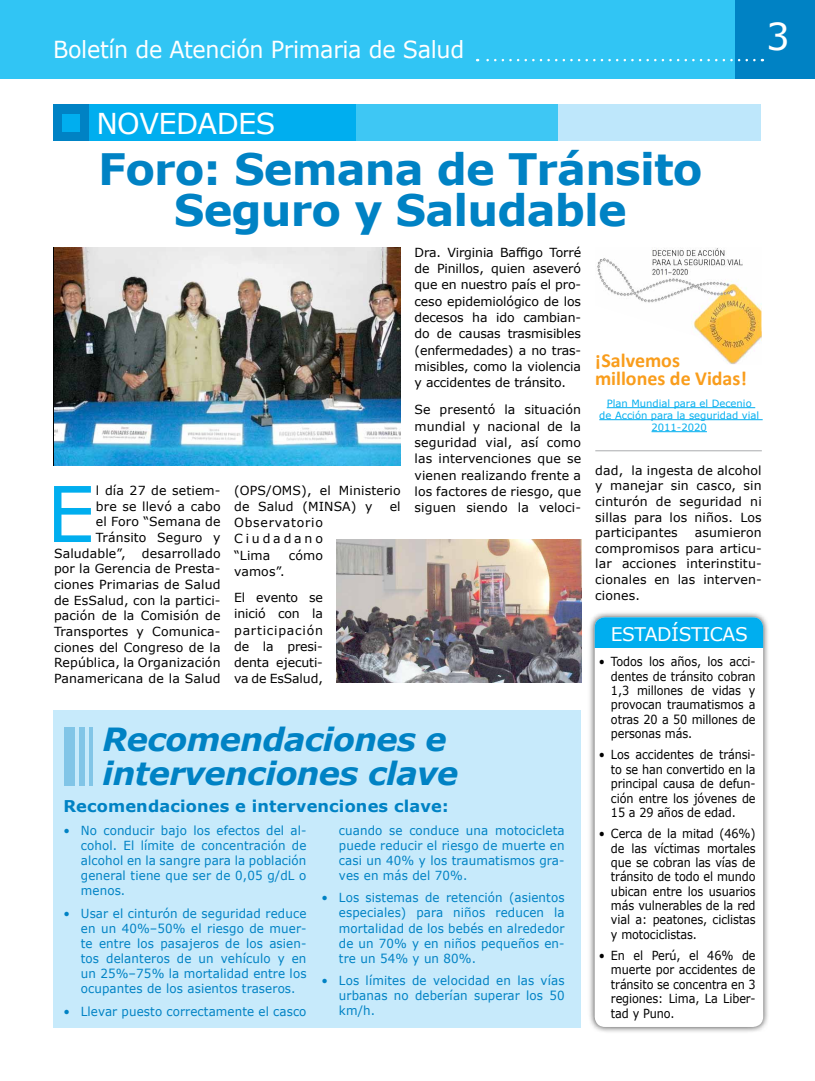
<style>
.page{position:relative;width:815px;height:1081px;background:#fff}
.page>*{position:absolute;margin:0;border:0;box-sizing:border-box;transform-origin:0 0}
.t1{font:77px "Verdana";color:#00aeef}
.t2{font:700 43.25px/41.5px "Verdana";letter-spacing:-.02em;color:#0082c4;text-align:center}
.t3{font:37.12px "Verdana";color:#fff}
.t4{font:italic 700 31.88px/34.4px "Verdana";letter-spacing:-.02em;color:#0082c4}
.t5{font:28.75px "Verdana";letter-spacing:-.02em;color:#fff}
.t6{font:23.5px "Verdana";letter-spacing:-.015em;color:#fff;scale:.95 1}
.t7{font:700 20px/18.1px "Calibri";color:#f99d1c}
.t8{font:18.75px "Verdana";letter-spacing:-.02em;color:#fff}
.t9{font:700 16.25px "Verdana";letter-spacing:.01em;color:#0082c4}
.t10{font:12.5px/15.6px "Verdana";letter-spacing:.01em;color:#000;text-align:justify}
.t11{font:12.5px/15.1px "Verdana";letter-spacing:.01em;color:#0082c4;text-align:justify;scale:.95 1}
.t12{font:12.5px/14.4px "Verdana";letter-spacing:.01em;color:#000;text-align:justify;scale:.9 1}
.t13{font:12.5px/26.8px "Verdana";letter-spacing:-.01em;color:#000}
.t14{font:10px/12px "Verdana";color:#00aeef;text-align:center}
</style>
<div class="page">
<div style="left:0;top:0;width:815px;height:78px;background:#31c5f4"></div>
<div style="left:735px;top:0;width:80px;height:78px;background:#0082c4"></div>
<svg style="left:477px;top:59px;width:277px;height:2px"></svg>
<div style="left:53px;top:710px;width:528px;height:318px;background:#c7eafb"></div>
<div style="left:53px;top:104px;width:708px;height:37px;background:#bee7fb"></div>
<div style="left:53px;top:104px;width:504px;height:37px;background:#3ec7f4"></div>
<div style="left:53px;top:105px;width:303px;height:36px;background:#00aeef"></div>
<div style="left:588px;top:610px;width:182px;height:424px;background:#000;opacity:.75"></div>
<div style="left:595px;top:617px;width:168px;height:410px;background:#fff;border-radius:10px"></div>
<div style="left:595px;top:617px;width:168px;height:31px;background:#00aeef"></div>
<div style="left:53px;top:105px;width:36px;height:36px;background:#0082c4"></div>
<div style="left:62px;top:114px;width:18px;height:17px;background:#00aeef"></div>
<img style="left:597px;top:248px;width:165px;height:116px">
<div style="left:64px;top:727px;width:11px;height:58px;background:#81c5e7"></div>
<div style="left:79px;top:727px;width:6px;height:58px;background:#81c5e7"></div>
<hr style="left:89px;top:727px;width:3px;height:58px;background:#0082c4">
<hr style="left:607px;top:407px;width:148px;height:1px;background:#00aeef">
<hr style="left:599px;top:419px;width:164px;height:1px;background:#00aeef">
<hr style="left:652px;top:431px;width:55px;height:1px;background:#00aeef">
<hr style="left:595px;top:450px;width:167px;height:1px;background:#babcbe">
<img style="left:54px;top:247px;width:346px;height:218px">
<img style="left:337px;top:539px;width:245px;height:144px">
<h3 class="t6" style="left:53px;top:33px;width:434px">Boletín de Atención Primaria de Salud</h3>
<h3 class="t5" style="left:96px;top:103px;width:181px">NOVEDADES</h3>
<h2 class="t2" style="left:98px;top:147px;width:606px">Foro: Semana de Tránsito<br>Seguro y Saludable</h2>
<h3 class="t3" style="left:766px;top:11px;width:25px">3</h3>
<h1 class="t1" style="left:47px;top:461px;width:50px">E</h1>
<p class="t10" style="left:96px;top:483px;width:126px">l día 27 de setiem-</p>
<p class="t10" style="left:96px;top:498px;width:126px">bre se llevó a cabo</p>
<p class="t10" style="left:96px;top:514px;width:126px">el Foro “Semana de</p>
<p class="t10" style="left:96px;top:529px;width:126px">Tránsito Seguro y</p>
<p class="t10" style="left:54px;top:545px;width:73px">Saludable”,</p>
<p class="t10" style="left:54px;top:545px;width:168px;text-indent:88px">desarrollado por la Gerencia de Presta&shy;ciones Primarias de Salud de EsSalud, con la partici&shy;pación de la Comisión de Transportes y Comunica&shy;ciones del Congreso de la República, la Organización Panamericana de la Salud</p>
<p class="t10" style="left:234px;top:482px;width:168px;line-height:16.1px">(OPS/OMS), el Ministerio de Salud (MINSA) y</p>
<p class="t10" style="left:390px;top:499px;width:12px">el</p>
<p class="t10" style="left:234px;top:514px;width:90px;line-height:16.1px">Observatorio Ciudadano “Lima</p>
<p class="t10" style="left:289px;top:547px;width:36px">cómo</p>
<p class="t13" style="left:234px;top:557px;width:90px">vamos”.<br>El evento se</p>
<p class="t10" style="left:234px;top:606px;width:90px;line-height:16.1px">inició con la participación de la presi&shy;denta ejecuti&shy;va de EsSalud,</p>
<p class="t10" style="left:415px;top:244px;width:168px;line-height:16.4px">Dra. Virginia Baffigo Torré de Pinillos, quien aseveró que en nuestro país el pro&shy;ceso epidemiológico de los decesos ha ido cambian&shy;do de causas trasmisibles (enfermedades) a no tras&shy;misibles, como la violencia y accidentes de tránsito.</p>
<p class="t10" style="left:415px;top:401px;width:168px;line-height:16.2px">Se presentó la situación mundial y nacional de la seguridad vial, así como las intervenciones que se vienen realizando frente a los factores de riesgo, que siguen siendo la veloci-</p>
<h3 class="t4" style="left:103px;top:721px;width:357px">Recomendaciones e intervenciones clave</h3>
<h3 class="t9" style="left:63px;top:794px;width:387px">Recomendaciones e intervenciones clave:</h3>
<p class="t11" style="left:81px;top:822px;width:239px;text-indent:-18px">• No conducir bajo los efectos del al&shy;cohol. El límite de concentración de alcohol en la sangre para la población general tiene que ser de 0,05 g/dL o menos.</p>
<p class="t11" style="left:81px;top:905px;width:239px;text-indent:-18px">• Usar el cinturón de seguridad reduce en un 40%–50% el riesgo de muer&shy;te entre los pasajeros de los asien&shy;tos delanteros de un vehículo y en un 25%–75% la mortalidad entre los ocupantes de los asientos traseros.</p>
<p class="t11" style="left:63px;top:1003px;width:257px">• Llevar puesto correctamente el casco</p>
<p class="t11" style="left:339px;top:822px;width:239px">cuando se conduce una motocicleta puede reducir el riesgo de muerte en casi un 40% y los traumatismos gra&shy;ves en más del 70%.</p>
<p class="t11" style="left:339px;top:890px;width:239px;text-indent:-18px">• Los sistemas de retención (asientos especiales) para niños reducen la mortalidad de los bebés en alrededor de un 70% y en niños pequeños en&shy;tre un 54% y un 80%.</p>
<p class="t11" style="left:339px;top:973px;width:239px;text-indent:-18px">• Los límites de velocidad en las vías urbanas no deberían superar los 50 km/h.</p>
<h3 class="t7" style="left:595px;top:351px;width:153px">¡Salvemos millones de Vidas!</h3>
<p class="t14" style="left:599px;top:397px;width:161px">Plan Mundial para el Decenio<br>de Acción para la seguridad vial<br>2011-2020</p>
<p class="t10" style="left:595px;top:462px;width:168px">dad, la ingesta de alcohol y manejar sin casco, sin cinturón de seguridad ni sillas para los niños. Los participantes</p>
<p class="t10" style="left:595px;top:525px;width:168px;text-indent:100px">asumieron compromisos para articu&shy;lar acciones interinstitu&shy;cionales en las interven&shy;ciones.</p>
<h3 class="t8" style="left:611px;top:621px;width:139px">ESTADÍSTICAS</h3>
<p class="t12" style="left:611px;top:654px;width:162px;text-indent:-12px">• Todos los años, los acci&shy;dentes de tránsito cobran 1,3 millones de vidas y provocan traumatismos a otras 20 a 50 millones de personas más.</p>
<p class="t12" style="left:611px;top:747px;width:162px;text-indent:-12px">• Los accidentes de tránsi&shy;to se han convertido en la principal causa de defun&shy;ción entre los jóvenes de 15 a 29 años de edad.</p>
<p class="t12" style="left:611px;top:826px;width:162px;text-indent:-12px">• Cerca de la mitad (46%) de las víctimas mortales que se cobran las vías de tránsito de todo el mundo ubican entre los usuarios más vulnerables de la red vial a: peatones, ciclistas y motociclistas.</p>
<p class="t12" style="left:611px;top:948px;width:162px;text-indent:-12px">• En el Perú, el 46% de muerte por accidentes de tránsito se concentra en 3 regiones: Lima, La Liber&shy;tad y Puno.</p>
</div>
